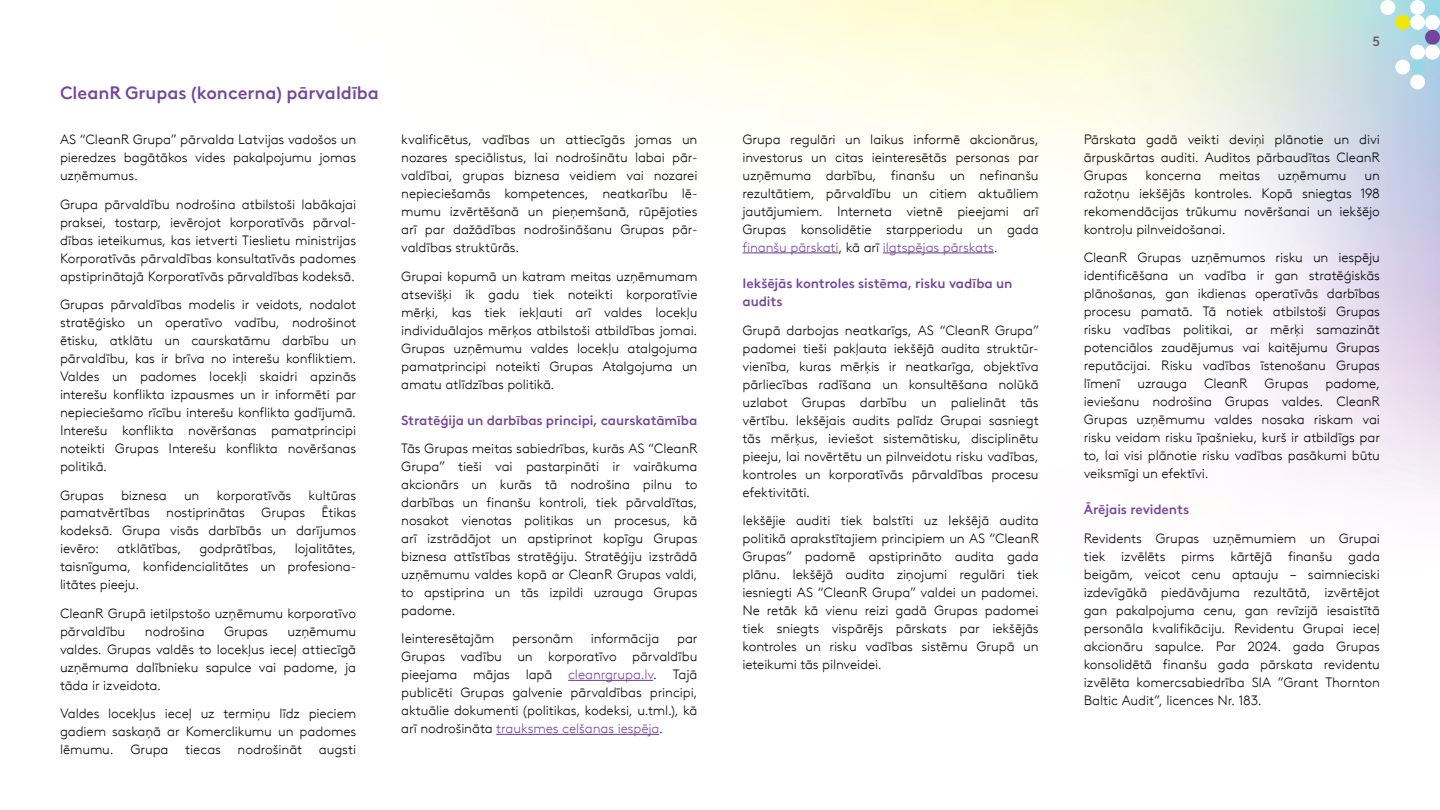
<style>
.page{position:relative;width:1440px;height:810px;background:#fff}
.page>*{position:absolute;margin:0;border:0;box-sizing:border-box;transform-origin:0 0}
.t1{font:500 18px "Brown LLTT";color:#73459b}
.t2{font:300 13.5px/18px "Brown LLTT";letter-spacing:-.01em;color:#000;text-align:justify}
.t3{font:500 13.5px/18px "Brown LLTT";letter-spacing:-.005em;color:#73459b}
.t4{font:500 13.5px "Brown LLTT";color:#636466}
.s1{color:#73459b}
</style>
<div class="page">
<div style="left:1395px;top:15px;width:15px;height:15px;background:#eee809;border-radius:50%"></div>
<div style="left:1410px;top:60px;width:15px;height:15px;background:#95d7e5;border-radius:50%"></div>
<div style="left:1425px;top:30px;width:15px;height:15px;background:#73459b;border-radius:50%"></div>
<hr style="left:568px;top:680px;width:85px;height:1px;background:#73459b">
<hr style="left:496px;top:734px;width:163px;height:1px;background:#73459b">
<hr style="left:742px;top:252px;width:96px;height:1px;background:#73459b">
<hr style="left:883px;top:252px;width:111px;height:1px;background:#73459b">
<h1 class="t1" style="left:60px;top:79px;width:321px">CleanR Grupas (koncerna) pārvaldība</h1>
<p class="t2" style="left:60px;top:130px;width:298px">AS “CleanR Grupa” pārvalda Latvijas vadošos un pieredzes bagātākos vides pakalpojumu jomas uzņēmumus.</p>
<p class="t2" style="left:60px;top:194px;width:298px">Grupa pārvaldību nodrošina atbilstoši labākajai praksei, tostarp, ievērojot korporatīvās pārval&shy;dības ieteikumus, kas ietverti Tieslietu ministrijas Korporatīvās pārvaldības konsultatīvās padomes apstiprinātajā Korporatīvās pārvaldības kodeksā.</p>
<p class="t2" style="left:60px;top:295px;width:298px">Grupas pārvaldības modelis ir veidots, nodalot stratēģisko un operatīvo vadību, nodrošinot ētisku, atklātu un caurskatāmu darbību un pārvaldību, kas ir brīva no interešu konfliktiem.<br>Valdes un padomes locekļi skaidri apzinās interešu konflikta izpausmes un ir informēti par nepieciešamo rīcību interešu konflikta gadījumā.<br>Interešu konflikta novēršanas pamatprincipi noteikti Grupas Interešu konflikta novēršanas politikā.</p>
<p class="t2" style="left:60px;top:485px;width:45px">Grupas</p>
<p class="t2" style="left:121px;top:485px;width:47px">biznesa</p>
<p class="t2" style="left:184px;top:485px;width:17px">un</p>
<p class="t2" style="left:217px;top:485px;width:76px">korporatīvās</p>
<p class="t2" style="left:60px;top:485px;width:298px;text-indent:249px">kultūras pamatvērtības nostiprinātas Grupas Ētikas kodeksā. Grupa visās darbībās un darījumos ievēro:</p>
<p class="t2" style="left:60px;top:539px;width:298px;text-indent:235px">lojalitātes, taisnīguma, konfidencialitātes un profesiona&shy;litātes pieeju.</p>
<p class="t2" style="left:60px;top:604px;width:298px">CleanR Grupā ietilpstošo uzņēmumu korporatīvo pārvaldību</p>
<p class="t2" style="left:117px;top:539px;width:66px">atklātības,</p>
<p class="t2" style="left:199px;top:539px;width:79px">godprātības,</p>
<p class="t2" style="left:145px;top:622px;width:61px">nodrošina</p>
<p class="t2" style="left:224px;top:622px;width:45px">Grupas</p>
<p class="t2" style="left:60px;top:622px;width:298px;text-indent:228px">uzņēmumu valdes. Grupas valdēs to locekļus ieceļ attiecīgā uzņēmuma dalībnieku sapulce vai padome, ja tāda ir izveidota.</p>
<p class="t2" style="left:60px;top:704px;width:298px">Valdes locekļus ieceļ uz termiņu līdz pieciem gadiem saskaņā ar Komerclikumu un padomes lēmumu. Grupa tiecas nodrošināt augsti</p>
<p class="t2" style="left:401px;top:130px;width:298px">kvalificētus, vadības un attiecīgās jomas un nozares speciālistus, lai nodrošinātu labai pār&shy;valdībai, grupas biznesa veidiem vai nozarei nepieciešamās kompetences, neatkarību lē&shy;mumu izvērtēšanā un pieņemšanā, rūpējoties arī par dažādības nodrošināšanu Grupas pār&shy;valdības struktūrās.</p>
<p class="t2" style="left:401px;top:266px;width:298px">Grupai kopumā un katram meitas uzņēmumam atsevišķi ik gadu tiek noteikti korporatīvie mērķi, kas tiek iekļauti arī valdes locekļu individuālajos mērķos atbilstoši atbildības jomai.<br>Grupas uzņēmumu valdes locekļu atalgojuma pamatprincipi noteikti Grupas Atalgojuma un amatu atlīdzības politikā.</p>
<p class="t3" style="left:401px;top:410px;width:298px">Stratēģija un darbības principi, caurskatāmība</p>
<p class="t2" style="left:401px;top:439px;width:298px">Tās Grupas meitas sabiedrības, kurās AS “CleanR Grupa” tieši vai pastarpināti ir vairākuma akcionārs un kurās tā nodrošina pilnu to darbības un finanšu kontroli, tiek pārvaldītas, nosakot vienotas politikas un procesus, kā arī izstrādājot un apstiprinot kopīgu Grupas biznesa attīstības stratēģiju. Stratēģiju izstrādā uzņēmumu valdes kopā ar CleanR Grupas valdi, to apstiprina un tās izpildi uzrauga Grupas padome.</p>
<p class="t2" style="left:401px;top:629px;width:95px">Ieinteresētajām</p>
<p class="t2" style="left:512px;top:629px;width:63px">personām</p>
<p class="t2" style="left:591px;top:629px;width:70px">informācija</p>
<p class="t2" style="left:401px;top:629px;width:298px;text-indent:276px">par Grupas vadību un korporatīvo pārvaldību pieejama mājas lapā <span class="s1">cleanrgrupa.lv</span>. Tajā publicēti Grupas galvenie pārvaldības principi, aktuālie dokumenti (politikas, kodeksi, u.tml.), kā arī nodrošināta <span class="s1">trauksmes celšanas iespēja</span>.</p>
<p class="t2" style="left:742px;top:130px;width:298px">Grupa regulāri un laikus informē akcionārus, investorus un citas ieinteresētās personas par uzņēmuma darbību, finanšu un nefinanšu rezultātiem, pārvaldību un citiem aktuāliem jautājumiem. Interneta vietnē pieejami arī Grupas konsolidētie starpperiodu un gada <span class="s1">finanšu pārskati</span>, kā arī <span class="s1">ilgtspējas pārskats</span>.</p>
<p class="t3" style="left:742px;top:273px;width:272px">Iekšējās kontroles sistēma, risku vadība un audits</p>
<p class="t2" style="left:742px;top:320px;width:298px">Grupā darbojas neatkarīgs, AS “CleanR Grupa” padomei tieši pakļauta iekšējā audita struktūr&shy;vienība, kuras mērķis ir neatkarīga, objektīva pārliecības radīšana un konsultēšana nolūkā uzlabot Grupas darbību un palielināt tās vērtību. Iekšējais audits palīdz Grupai sasniegt tās mērķus, ieviešot sistemātisku, disciplinētu pieeju, lai novērtētu un pilnveidotu risku vadības, kontroles un korporatīvās pārvaldības procesu efektivitāti.</p>
<p class="t2" style="left:742px;top:511px;width:298px">Iekšējie auditi tiek balstīti uz Iekšējā audita politikā aprakstītajiem principiem un AS “CleanR Grupas” padomē apstiprināto audita gada plānu. Iekšējā audita ziņojumi regulāri tiek iesniegti AS “CleanR Grupa” valdei un padomei.<br>Ne retāk kā vienu reizi gadā Grupas padomei tiek sniegts vispārējs pārskats par iekšējās kontroles un risku vadības sistēmu Grupā un ieteikumi tās pilnveidei.</p>
<p class="t4" style="left:1372px;top:31px;width:9px">5</p>
<p class="t2" style="left:1084px;top:130px;width:298px">Pārskata gadā veikti deviņi plānotie un divi ārpuskārtas auditi. Auditos pārbaudītas CleanR Grupas</p>
<p class="t2" style="left:1145px;top:166px;width:57px">koncerna</p>
<p class="t2" style="left:1219px;top:166px;width:42px">meitas</p>
<p class="t2" style="left:1278px;top:166px;width:70px">uzņēmumu</p>
<p class="t2" style="left:1084px;top:166px;width:298px;text-indent:281px">un ražotņu iekšējās kontroles. Kopā sniegtas 198 rekomendācijas trūkumu novēršanai un iekšējo kontroļu pilnveidošanai.</p>
<p class="t2" style="left:1084px;top:248px;width:298px">CleanR Grupas uzņēmumos risku un iespēju identificēšana un vadība ir gan stratēģiskās plānošanas, gan ikdienas operatīvās darbības procesu pamatā. Tā notiek atbilstoši Grupas risku vadības politikai, ar mērķi samazināt potenciālos zaudējumus vai kaitējumu Grupas reputācijai. Risku vadības īstenošanu Grupas līmenī</p>
<p class="t2" style="left:1084px;top:374px;width:298px;text-indent:242px">padome, ieviešanu nodrošina Grupas valdes. CleanR Grupas uzņēmumu valdes nosaka riskam vai risku veidam risku īpašnieku, kurš ir atbildīgs par to, lai visi plānotie risku vadības pasākumi būtu veiksmīgi un efektīvi.</p>
<p class="t3" style="left:1084px;top:500px;width:107px">Ārējais revidents</p>
<p class="t2" style="left:1084px;top:528px;width:298px">Revidents Grupas uzņēmumiem un Grupai tiek izvēlēts pirms kārtējā finanšu gada beigām, veicot cenu aptauju – saimnieciski izdevīgākā piedāvājuma rezultātā, izvērtējot gan pakalpojuma cenu, gan revīzijā iesaistītā personāla kvalifikāciju. Revidentu Grupai ieceļ akcionāru sapulce. Par 2024. gada Grupas konsolidētā finanšu gada pārskata revidentu izvēlēta komercsabiedrība SIA ”Grant Thornton Baltic Audit”, licences Nr. 183.</p>
<p class="t2" style="left:1137px;top:374px;width:51px">uzrauga</p>
<p class="t2" style="left:1204px;top:374px;width:45px">CleanR</p>
<p class="t2" style="left:1265px;top:374px;width:45px">Grupas</p>
</div>
